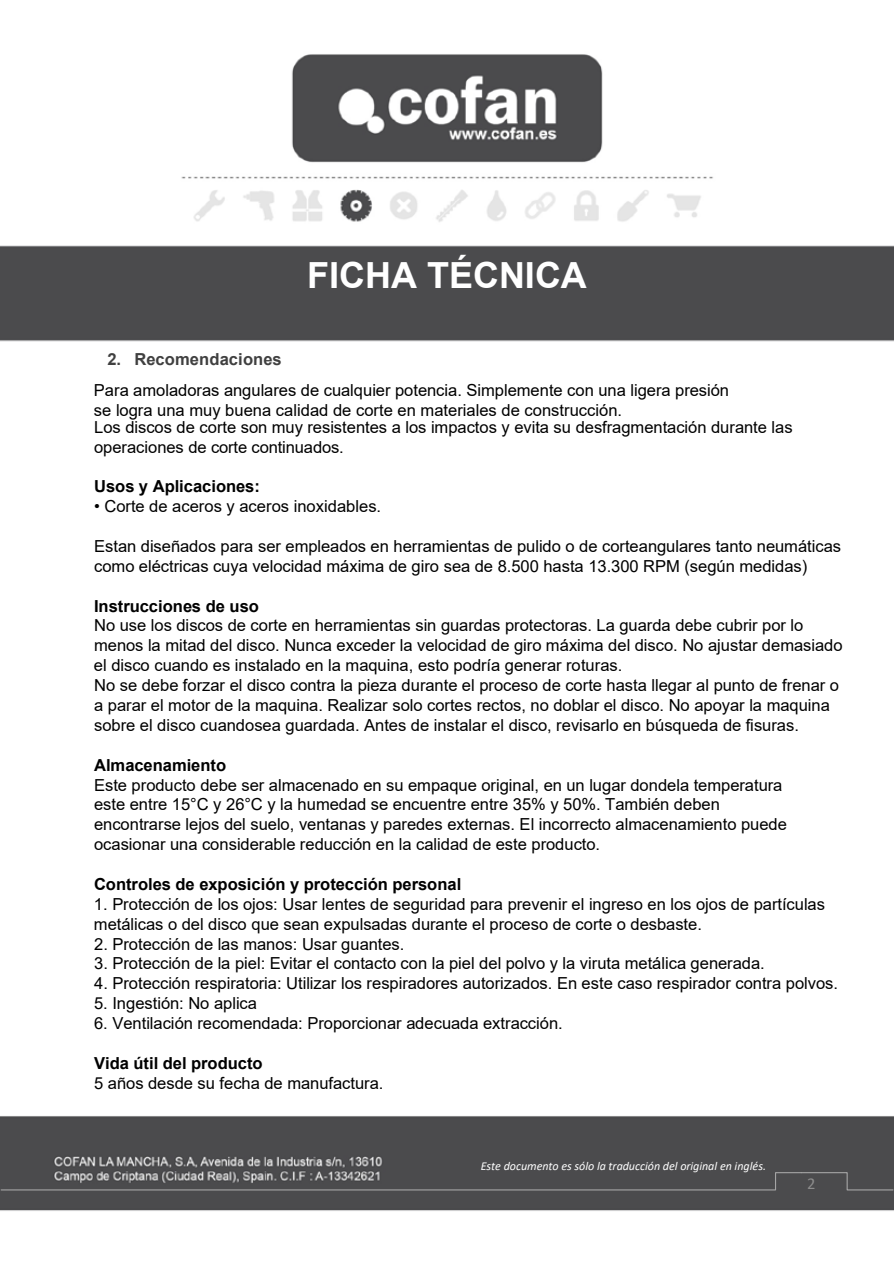
<style>
.page{position:relative;width:894px;height:1264px;background:#fff}
.page>*{position:absolute;margin:0;border:0;box-sizing:border-box;transform-origin:0 0}
.t1{font:700 36px "Arial";color:#fff}
.t2{font:16.5px/19.8px "Arial";color:#000}
.t3{font:700 16.5px "Arial";color:#000}
.t4{font:700 16.5px "Arial";letter-spacing:.005em;color:#404040}
.t5{font:16.5px "Calibri";color:#8c8c8c}
.t6{font:italic 12px "Calibri";color:#fff}
</style>
<div class="page">
<img style="left:1px;top:54px;width:892px;height:1157px">
<svg style="left:0;top:1171px;width:894px;height:19px;background:#565658"></svg>
<h1 class="t1" style="left:307px;top:262px;width:281px">FICHA TÉCNICA</h1>
<p class="t4" style="left:107px;top:353px;width:176px">2. Recomendaciones</p>
<p class="t2" style="left:94px;top:382px;width:637px">Para amoladoras angulares de cualquier potencia. Simplemente con una ligera presión se logra una muy buena calidad de corte en materiales de construcción.</p>
<p class="t2" style="left:94px;top:418px;width:700px">Los discos de corte son muy resistentes a los impactos y evita su desfragmentación durante las operaciones de corte continuados.</p>
<p class="t3" style="left:94px;top:480px;width:167px">Usos y Aplicaciones:</p>
<p class="t2" style="left:94px;top:498px;width:289px">• Corte de aceros y aceros inoxidables.</p>
<p class="t2" style="left:94px;top:538px;width:748px">Estan diseñados para ser empleados en herramientas de pulido o de corteangulares tanto neumáticas como eléctricas cuya velocidad máxima de giro sea de 8.500 hasta 13.300 RPM (según medidas)</p>
<p class="t3" style="left:94px;top:599px;width:166px">Instrucciones de uso</p>
<p class="t2" style="left:94px;top:617px;width:750px">No use los discos de corte en herramientas sin guardas protectoras. La guarda debe cubrir por lo menos la mitad del disco. Nunca exceder la velocidad de giro máxima del disco. No ajustar demasiado el disco cuando es instalado en la maquina, esto podría generar roturas.<br>No se debe forzar el disco contra la pieza durante el proceso de corte hasta llegar al punto de frenar o a parar el motor de la maquina. Realizar solo cortes rectos, no doblar el disco. No apoyar la maquina sobre el disco cuandosea guardada. Antes de instalar el disco, revisarlo en búsqueda de fisuras.</p>
<p class="t3" style="left:94px;top:758px;width:134px">Almacenamiento</p>
<p class="t2" style="left:94px;top:776px;width:694px">Este producto debe ser almacenado en su empaque original, en un lugar dondela temperatura este entre 15°C y 26°C y la humedad se encuentre entre 35% y 50%. También deben encontrarse lejos del suelo, ventanas y paredes externas. El incorrecto almacenamiento puede ocasionar una considerable reducción en la calidad de este producto.</p>
<p class="t3" style="left:94px;top:877px;width:369px">Controles de exposición y protección personal</p>
<p class="t2" style="left:94px;top:895px;width:733px">1. Protección de los ojos: Usar lentes de seguridad para prevenir el ingreso en los ojos de partículas metálicas o del disco que sean expulsadas durante el proceso de corte o desbaste.</p>
<p class="t2" style="left:94px;top:935px;width:312px">2. Protección de las manos: Usar guantes.</p>
<p class="t2" style="left:94px;top:955px;width:672px">3. Protección de la piel: Evitar el contacto con la piel del polvo y la viruta metálica generada.</p>
<p class="t2" style="left:94px;top:975px;width:745px">4. Protección respiratoria: Utilizar los respiradores autorizados. En este caso respirador contra polvos.</p>
<p class="t2" style="left:94px;top:995px;width:164px">5. Ingestión: No aplica</p>
<p class="t2" style="left:94px;top:1014px;width:470px">6. Ventilación recomendada: Proporcionar adecuada extracción.</p>
<p class="t3" style="left:94px;top:1056px;width:170px">Vida útil del producto</p>
<p class="t2" style="left:94px;top:1074px;width:291px">5 años desde su fecha de manufactura.</p>
<p class="t6" style="left:481px;top:1160px;width:287px">Este documento es sólo la traducción del original en inglés.</p>
<p class="t5" style="left:807px;top:1176px;width:10px">2</p>
</div>
